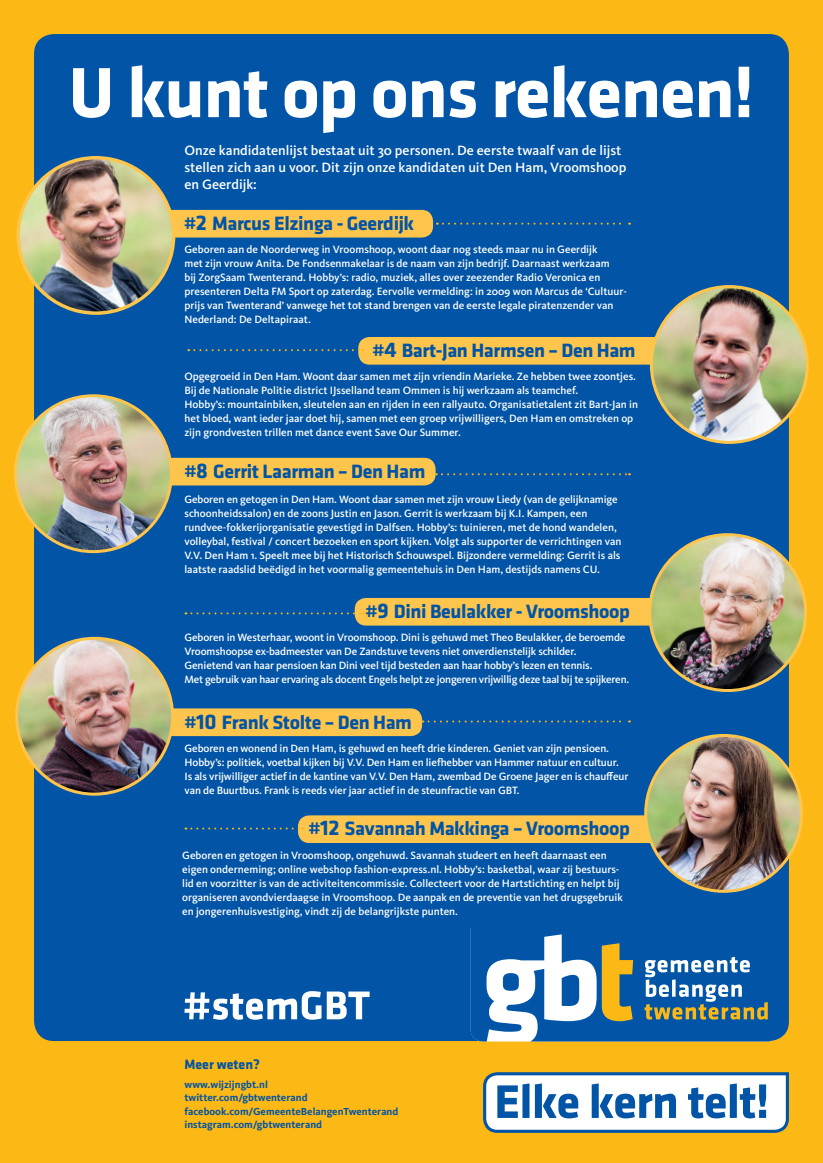
<style>
.page{position:relative;width:823px;height:1163px;background:#fff}
.page>*{position:absolute;margin:0;border:0;box-sizing:border-box;transform-origin:0 0}
.t1{font:700 73.5px "Klavika";letter-spacing:-.02em;color:#fff}
.t2{font:700 20px "Klavika";letter-spacing:-.02em;color:#0154a6}
.t3{font:500 14px/17px "Kievit OT";color:#fff}
.t4{font:700 14px "Klavika";color:#0154a6}
.t5{font:500 11px/14px "Kievit OT";color:#fff}
.t6{font:700 10.5px/13.5px "Kievit OT";color:#0154a6}
.s1{font-size:18px}
.s2{font-size:22px}
</style>
<div class="page">
<div style="left:0;top:0;width:822px;height:1162px;background:#fcb814"></div>
<div style="left:34px;top:34px;width:754px;height:1006px;background:#0154a6;border-radius:20px"></div>
<svg style="left:483px;top:1072px;width:306px;height:61px;background:#a6c2dc"></svg>
<svg style="left:184px;top:991px;width:185px;height:28px"></svg>
<svg style="left:470px;top:928px;width:301px;height:113px"></svg>
<div style="left:358px;top:337px;width:407px;height:27px;background:#fec54d;border-radius:11px"></div>
<img style="left:651px;top:286px;width:155px;height:156px;border-radius:78px">
<div style="left:649px;top:285px;width:159px;height:159px;border:3px solid #fec54d;border-radius:50%"></div>
<svg style="left:188px;top:349px;width:175px;height:2px"></svg>
<div style="left:30px;top:458px;width:405px;height:27px;background:#fec54d;border-radius:11px"></div>
<img style="left:15px;top:396px;width:156px;height:155px;border-radius:78px">
<div style="left:14px;top:394px;width:159px;height:159px;border:3px solid #fec54d;border-radius:50%"></div>
<svg style="left:435px;top:473px;width:194px;height:2px"></svg>
<div style="left:354px;top:598px;width:411px;height:27px;background:#fec54d;border-radius:11px"></div>
<img style="left:649px;top:534px;width:156px;height:156px;border-radius:78px">
<div style="left:647px;top:533px;width:159px;height:159px;border:3px solid #fec54d;border-radius:50%"></div>
<svg style="left:185px;top:612px;width:179px;height:2px"></svg>
<div style="left:76px;top:708px;width:346px;height:28px;background:#fec54d;border-radius:11px"></div>
<img style="left:17px;top:638px;width:155px;height:156px;border-radius:78px">
<div style="left:15px;top:636px;width:159px;height:159px;border:3px solid #fec54d;border-radius:50%"></div>
<svg style="left:422px;top:720px;width:207px;height:2px"></svg>
<div style="left:298px;top:815px;width:467px;height:27px;background:#fec54d;border-radius:11px"></div>
<img style="left:646px;top:735px;width:155px;height:156px">
<div style="left:643px;top:733px;width:159px;height:159px;border:3px solid #fec54d;border-radius:50%"></div>
<svg style="left:185px;top:827px;width:118px;height:2px"></svg>
<div style="left:91px;top:210px;width:342px;height:27px;background:#fec54d;border-radius:11px"></div>
<img style="left:18px;top:158px;width:155px;height:155px;border-radius:78px">
<div style="left:16px;top:156px;width:159px;height:159px;border:3px solid #fec54d;border-radius:50%"></div>
<svg style="left:436px;top:223px;width:193px;height:2px"></svg>
<h1 class="t1" style="left:69px;top:52px;width:686px">U kunt op ons rekenen!</h1>
<p class="t3" style="left:184px;top:142px;width:443px">Onze kandidatenlijst bestaat uit 30 personen. De eerste twaalf van de lijst stellen zich aan u voor. Dit zijn onze kandidaten uit Den Ham, Vroomshoop en Geerdijk:</p>
<h2 class="t2" style="left:184px;top:212px;width:231px"><span class="s1">#</span><span class="s2">2</span> Marcus Elzinga - Geerdijk</h2>
<p class="t5" style="left:184px;top:242px;width:443px">Geboren aan de Noorderweg in Vroomshoop, woont daar nog steeds maar nu in Geerdijk<br>met zijn vrouw Anita. De Fondsenmakelaar is de naam van zijn bedrijf. Daarnaast werkzaam<br>bij ZorgSaam Twenterand. Hobby’s: radio, muziek, alles over zeezender Radio Veronica en presenteren Delta FM Sport op zaterdag. Eervolle vermelding: in 2009 won Marcus de ‘Cultuur&shy;prijs van Twenterand’ vanwege het tot stand brengen van de eerste legale piratenzender van Nederland: De Deltapiraat.</p>
<h2 class="t2" style="left:372px;top:339px;width:264px"><span class="s1">#</span><span class="s2">4</span> Bart-Jan Harmsen – Den Ham</h2>
<p class="t5" style="left:184px;top:369px;width:455px">Opgegroeid in Den Ham. Woont daar samen met zijn vriendin Marieke. Ze hebben twee zoontjes.<br>Bij de Nationale Politie district IJsselland team Ommen is hij werkzaam als teamchef.<br>Hobby’s: mountainbiken, sleutelen aan en rijden in een rallyauto. Organisatietalent zit Bart-Jan in het bloed, want ieder jaar doet hij, samen met een groep vrijwilligers, Den Ham en omstreken op zijn grondvesten trillen met dance event Save Our Summer.</p>
<h2 class="t2" style="left:184px;top:460px;width:242px"><span class="s1">#</span><span class="s2">8</span> Gerrit Laarman – Den Ham</h2>
<p class="t5" style="left:184px;top:492px;width:438px">Geboren en getogen in Den Ham. Woont daar samen met zijn vrouw Liedy (van de gelijknamige schoonheidssalon) en de zoons Justin en Jason. Gerrit is werkzaam bij K.I. Kampen, een rundvee-fokkerijorganisatie gevestigd in Dalfsen. Hobby’s: tuinieren, met de hond wandelen, volleybal, festival / concert bezoeken en sport kijken. Volgt als supporter de verrichtingen van V.V. Den Ham 1. Speelt mee bij het Historisch Schouwspel. Bijzondere vermelding: Gerrit is als laatste raadslid beëdigd in het voormalig gemeentehuis in Den Ham, destijds namens CU.</p>
<h2 class="t2" style="left:365px;top:600px;width:266px"><span class="s1">#</span><span class="s2">9</span> Dini Beulakker - Vroomshoop</h2>
<p class="t5" style="left:184px;top:630px;width:446px">Geboren in Westerhaar, woont in Vroomshoop. Dini is gehuwd met Theo Beulakker, de beroemde Vroomshoopse ex-badmeester van De Zandstuve tevens niet onverdienstelijk schilder.<br>Genietend van haar pensioen kan Dini veel tijd besteden aan haar hobby’s lezen en tennis.<br>Met gebruik van haar ervaring als docent Engels helpt ze jongeren vrijwillig deze taal bij te spijkeren.</p>
<h2 class="t2" style="left:184px;top:710px;width:229px"><span class="s1">#</span><span class="s2">10</span> Frank Stolte – Den Ham</h2>
<p class="t5" style="left:184px;top:740px;width:445px">Geboren en wonend in Den Ham, is gehuwd en heeft drie kinderen. Geniet van zijn pensioen.<br>Hobby’s: politiek, voetbal kijken bij V.V. Den Ham en liefhebber van Hammer natuur en cultuur.<br>Is als vrijwilliger actief in de kantine van V.V. Den Ham, zwembad De Groene Jager en is chauffeur van de Buurtbus. Frank is reeds vier jaar actief in de steunfractie van GBT.</p>
<h2 class="t2" style="left:308px;top:817px;width:323px"><span class="s1">#</span><span class="s2">12</span> Savannah Makkinga – Vroomshoop</h2>
<p class="t5" style="left:182px;top:847px;width:442px">Geboren en getogen in Vroomshoop, ongehuwd. Savannah studeert en heeft daarnaast een eigen onderneming; online webshop fashion-express.nl. Hobby’s: basketbal, waar zij bestuurs&shy;lid en voorzitter is van de activiteitencommissie. Collecteert voor de Hartstichting en helpt bij organiseren avondvierdaagse in Vroomshoop. De aanpak en de preventie van het drugsgebruik en jongerenhuisvestiging, vindt zij de belangrijkste punten.</p>
<p class="t4" style="left:184px;top:1056px;width:77px">Meer weten?</p>
<p class="t6" style="left:184px;top:1077px;width:215px">www.wijzijngbt.nl<br>twitter.com/gbtwenterand facebook.com/GemeenteBelangenTwenterand instagram.com/gbtwenterand</p>
</div>
